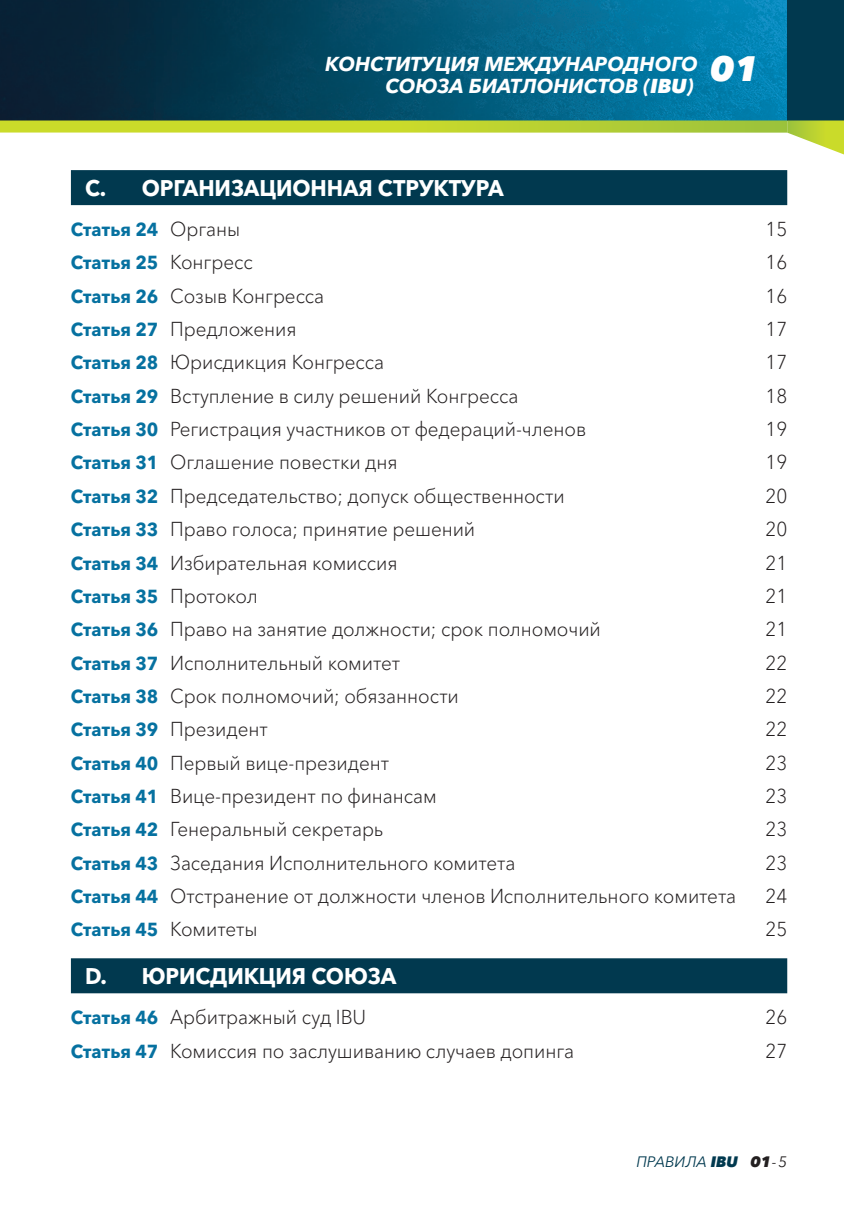
<style>
.page{position:relative;width:844px;height:1205px;background:#fff}
.page>*{position:absolute;margin:0;border:0;box-sizing:border-box;transform-origin:0 0}
.t1{font:700 22.5px "Avenir Next W1 G";letter-spacing:-.005em;color:#fff;scale:.95 1}
.t2{font:300 20px "Avenir Next W1 G";letter-spacing:-.005em;color:#231f20;scale:.95 1}
.t3{font:italic 700 20px/22.5px "Avenir Next W1 G";color:#fff}
.t4{font:700 18.75px "Avenir Next W1 G";letter-spacing:-.005em;color:#0671a0;scale:.95 1}
.t5{font:italic 15px "Avenir Next W1 G";color:#01394f}
.s1{font-weight:800}
.s2{font-weight:300;font-size:20px;color:#231f20}
.s3{font-weight:700;font-size:18.75px;color:#0671a0}
.s4{font-weight:800;color:#231f20}
.s5{color:#231f20}
</style>
<div class="page">
<img style="left:0;top:0;width:787px;height:120px">
<div style="left:787px;top:0;width:56px;height:120px;background:#01394f"></div>
<svg style="left:787px;top:120px;width:56px;height:34px"></svg>
<svg style="left:0;top:120px;width:787px;height:13px;background:#b9d037"></svg>
<div style="left:71px;top:170px;width:716px;height:35px;background:#01394f"></div>
<div style="left:71px;top:958px;width:716px;height:35px;background:#01394f"></div>
<p class="t3" style="left:385px;top:53px;width:375px;text-indent:-60px">КОНСТИТУЦИЯ МЕЖДУНАРОДНОГО<br>СОЮЗА БИАТЛОНИСТОВ (<span class="s1">IBU</span>) <sup>01</sup></p>
<p class="t1" style="left:85px;top:174px;width:442px">C. ОРГАНИЗАЦИОННАЯ СТРУКТУРА</p>
<p class="t4" style="left:71px;top:218px;width:180px">Статья 24 <span class="s2">Органы</span></p>
<p class="t2" style="left:765px;top:217px;width:24px">15</p>
<p class="t4" style="left:71px;top:251px;width:193px">Статья 25 <span class="s2">Конгресс</span></p>
<p class="t2" style="left:765px;top:250px;width:24px">16</p>
<p class="t2" style="left:71px;top:284px;width:268px"><span class="s3">Статья 26</span> Созыв Конгресса</p>
<p class="t2" style="left:765px;top:284px;width:24px">16</p>
<p class="t2" style="left:71px;top:317px;width:239px"><span class="s3">Статья 27</span> Предложения</p>
<p class="t2" style="left:765px;top:317px;width:24px">17</p>
<p class="t2" style="left:71px;top:350px;width:331px"><span class="s3">Статья 28</span> Юрисдикция Конгресса</p>
<p class="t2" style="left:765px;top:350px;width:24px">17</p>
<p class="t2" style="left:71px;top:384px;width:472px"><span class="s3">Статья 29</span> Вступление в силу решений Конгресса</p>
<p class="t2" style="left:765px;top:384px;width:24px">18</p>
<p class="t2" style="left:71px;top:417px;width:543px"><span class="s3">Статья 30</span> Регистрация участников от федераций-членов</p>
<p class="t2" style="left:765px;top:417px;width:24px">19</p>
<p class="t2" style="left:71px;top:450px;width:345px"><span class="s3">Статья 31</span> Оглашение повестки дня</p>
<p class="t2" style="left:765px;top:450px;width:24px">19</p>
<p class="t2" style="left:71px;top:484px;width:521px"><span class="s3">Статья 32</span> Председательство; допуск общественности</p>
<p class="t2" style="left:765px;top:484px;width:24px">20</p>
<p class="t2" style="left:71px;top:517px;width:427px"><span class="s3">Статья 33</span> Право голоса; принятие решений</p>
<p class="t2" style="left:765px;top:517px;width:24px">20</p>
<p class="t2" style="left:71px;top:550px;width:345px"><span class="s3">Статья 34</span> Избирательная комиссия</p>
<p class="t2" style="left:765px;top:550px;width:24px">21</p>
<p class="t4" style="left:71px;top:585px;width:198px">Статья 35 <span class="s2">Протокол</span></p>
<p class="t2" style="left:765px;top:584px;width:24px">21</p>
<p class="t2" style="left:71px;top:617px;width:559px"><span class="s3">Статья 36</span> Право на занятие должности; срок полномочий</p>
<p class="t2" style="left:765px;top:617px;width:24px">21</p>
<p class="t2" style="left:71px;top:650px;width:348px"><span class="s3">Статья 37</span> Исполнительный комитет</p>
<p class="t2" style="left:765px;top:650px;width:24px">22</p>
<p class="t2" style="left:71px;top:684px;width:410px"><span class="s3">Статья 38</span> Срок полномочий; обязанности</p>
<p class="t2" style="left:765px;top:684px;width:24px">22</p>
<p class="t2" style="left:71px;top:717px;width:209px"><span class="s3">Статья 39</span> Президент</p>
<p class="t2" style="left:765px;top:717px;width:24px">22</p>
<p class="t2" style="left:71px;top:751px;width:336px"><span class="s3">Статья 40</span> Первый вице-президент</p>
<p class="t2" style="left:765px;top:751px;width:24px">23</p>
<p class="t2" style="left:71px;top:784px;width:386px"><span class="s3">Статья 41</span> Вице-президент по финансам</p>
<p class="t2" style="left:765px;top:784px;width:24px">23</p>
<p class="t2" style="left:71px;top:817px;width:330px"><span class="s3">Статья 42</span> Генеральный секретарь</p>
<p class="t2" style="left:765px;top:817px;width:24px">23</p>
<p class="t2" style="left:71px;top:851px;width:469px"><span class="s3">Статья 43</span> Заседания Исполнительного комитета</p>
<p class="t2" style="left:765px;top:851px;width:24px">23</p>
<p class="t2" style="left:71px;top:884px;width:701px"><span class="s3">Статья 44</span> Отстранение от должности членов Исполнительного комитета</p>
<p class="t2" style="left:765px;top:884px;width:24px">24</p>
<p class="t4" style="left:71px;top:918px;width:198px">Статья 45 <span class="s2">Комитеты</span></p>
<p class="t2" style="left:765px;top:917px;width:24px">25</p>
<p class="t1" style="left:85px;top:962px;width:329px">D. ЮРИСДИКЦИЯ СОЮЗА</p>
<p class="t2" style="left:71px;top:1005px;width:312px"><span class="s3">Статья 46</span> Арбитражный суд IBU</p>
<p class="t2" style="left:765px;top:1005px;width:24px">26</p>
<p class="t2" style="left:71px;top:1038px;width:531px"><span class="s3">Статья 47</span> Комиссия по заслушиванию случаев допинга</p>
<p class="t2" style="left:765px;top:1038px;width:24px">27</p>
<p class="t5" style="left:636px;top:1152px;width:152px">ПРАВИЛА <span class="s1">IBU</span> <span class="s4">01</span><span class="s5">-5</span></p>
</div>
